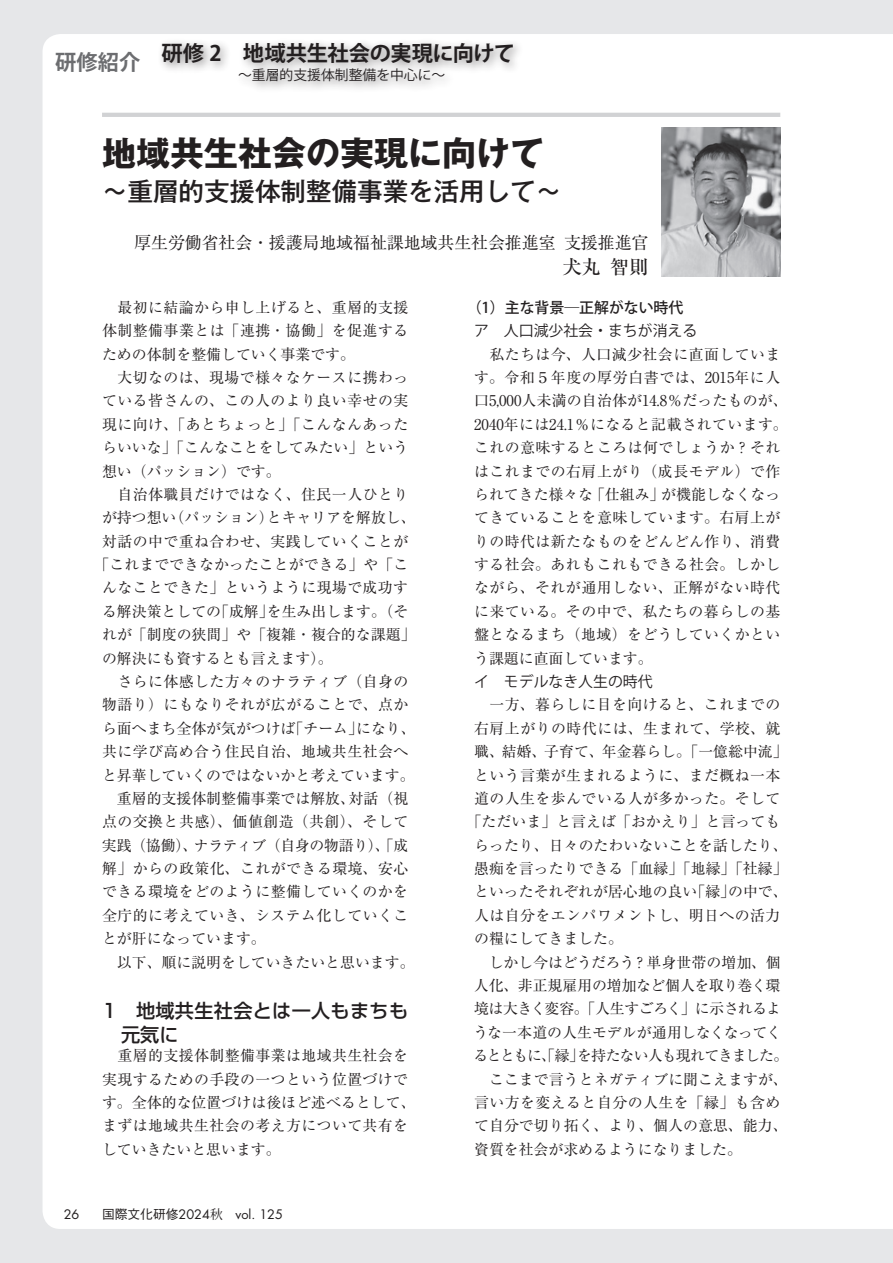
<style>
.page{position:relative;width:893px;height:1263px;background:#e6e7e9}
.page>*{position:absolute;margin:0;border:0;box-sizing:border-box;transform-origin:0 0}
.t1{font:700 34.05px "Gothic MB101 Pr 5";color:#231f20}
.t2{font:500 25.5px "Gothic MB101 Pr 5";color:#231f20}
.t3{font:700 21.3px "Koz Go Pro";letter-spacing:-.02em;color:#231f20}
.t4{font:700 21.3px "Koz Go Pro";color:#6c6d70}
.t5{font:500 19.2px/23.4px "Shin Go Pro";letter-spacing:.015em;color:#231f20}
.t6{font:500 19.2px "Ryumin Pr 5";color:#231f20}
.t7{font:16.95px "Ryumin Pr 5";letter-spacing:-.01em;color:#231f20}
.t8{font:14.85px/23.4px "Ryumin Pro";letter-spacing:.03em;color:#231f20}
.t9{font:14.85px "Ryumin Pro";color:#231f20}
.t10{font:14.85px "Ryumin Pro";letter-spacing:.005em;color:#231f20}
.t11{font:14.85px "Koz Go Pro";color:#231f20}
.t12{font:14.85px "Ryumin Pro";letter-spacing:-.065em;color:#231f20}
.t13{font:14.85px "Ryumin Pro";letter-spacing:-.025em;color:#231f20}
.t14{font:14.85px "Ryumin Pro";letter-spacing:-.035em;color:#231f20}
.t15{font:14.85px "Ryumin Pro";letter-spacing:-.015em;color:#231f20}
.t16{font:14.85px "Ryumin Pro";letter-spacing:-.005em;color:#231f20}
.t17{font:500 14.85px "Koz Go Pro";color:#231f20}
.t18{font:13.8px "Koz Go Pro";color:#231f20}
.t19{font:12.75px "Futura";color:#231f20}
.s1{font-family:"Gothic BBB Pro";font-weight:500}
.s2{font-family:"Koz Min Pro"}
</style>
<div class="page">
<div style="left:43px;top:34px;width:849px;height:1195px;background:#fff"></div>
<svg style="left:892px;top:34px;width:1px;height:1195px"></svg>
<hr style="left:102px;top:113px;width:678px;height:4px;background:#d1d2d4">
<img style="left:661px;top:128px;width:119px;height:148px">
<div style="left:156px;top:36px;width:368px;height:57px;background:#231f20;opacity:.5"></div>
<h3 class="t4" style="left:55px;top:48px;width:87px">研修紹介</h3>
<h3 class="t3" style="left:162px;top:40px;width:355px">研修 2 地域共生社会の実現に向けて</h3>
<p class="t18" style="left:238px;top:66px;width:209px">〜重層的支援体制整備を中心に〜</p>
<h1 class="t1" style="left:102px;top:125px;width:444px">地域共生社会の実現に向けて</h1>
<h2 class="t2" style="left:102px;top:170px;width:461px">～重層的支援体制整備事業を活用して～</h2>
<p class="t7" style="left:134px;top:229px;width:516px">厚生労働省社会・援護局地域福祉課地域共生社会推進室支援推進官</p>
<p class="t6" style="left:562px;top:252px;width:88px">犬丸智則</p>
<p class="t8" style="left:102px;top:295px;width:308px">　最初に結論から申し上げると、重層的支援</p>
<p class="t8" style="left:102px;top:318px;width:308px">体制整備事業とは「連携・協働」を促進する</p>
<p class="t9" style="left:102px;top:342px;width:254px">ための体制を整備していく事業です。</p>
<p class="t8" style="left:102px;top:365px;width:308px">　大切なのは、現場で様々なケースに携わっ</p>
<p class="t8" style="left:102px;top:388px;width:308px">ている皆さんの、この人のより良い幸せの実</p>
<p class="t8" style="left:102px;top:412px;width:308px">現に向け、「あとちょっと」「こんなんあった</p>
<p class="t10" style="left:102px;top:436px;width:308px">らいいな」「こんなことをしてみたい」という</p>
<p class="t9" style="left:102px;top:459px;width:180px">想い（パッション）です。</p>
<p class="t8" style="left:102px;top:482px;width:308px">　自治体職員だけではなく、住民一人ひとり</p>
<p class="t9" style="left:102px;top:506px;width:315px">が持つ想い（パッション）とキャリアを解放し、</p>
<p class="t8" style="left:102px;top:528px;width:308px">対話の中で重ね合わせ、実践していくことが</p>
<p class="t10" style="left:95px;top:553px;width:315px">「これまでできなかったことができる」や「こ</p>
<p class="t8" style="left:102px;top:575px;width:308px">んなことできた」というように現場で成功す</p>
<p class="t9" style="left:102px;top:600px;width:308px">る解決策としての「成解」を生み出します。（そ</p>
<p class="t10" style="left:102px;top:623px;width:315px">れが「制度の狭間」や「複雑・複合的な課題」</p>
<p class="t9" style="left:102px;top:646px;width:232px">の解決にも資するとも言えます）。</p>
<p class="t8" style="left:102px;top:669px;width:308px">　さらに体感した方々のナラティブ（自身の</p>
<p class="t8" style="left:102px;top:692px;width:308px">物語り）にもなりそれが広がることで、点か</p>
<p class="t9" style="left:102px;top:716px;width:315px">ら面へまち全体が気がつけば「チーム」になり、</p>
<p class="t8" style="left:102px;top:739px;width:308px">共に学び高め合う住民自治、地域共生社会へ</p>
<p class="t9" style="left:102px;top:763px;width:314px">と昇華していくのではないかと考えています。</p>
<p class="t9" style="left:102px;top:787px;width:308px">　重層的支援体制整備事業では解放、対話（視</p>
<p class="t8" style="left:102px;top:809px;width:308px">点の交換と共感）、価値創造（共創）、そして</p>
<p class="t13" style="left:102px;top:833px;width:308px">実践（協働）、ナラティブ（自身の物語り）、「成</p>
<p class="t8" style="left:102px;top:856px;width:308px">解」からの政策化、これができる環境、安心</p>
<p class="t8" style="left:102px;top:879px;width:308px">できる環境をどのように整備していくのかを</p>
<p class="t8" style="left:102px;top:902px;width:308px">全庁的に考えていき、システム化していくこ</p>
<p class="t9" style="left:102px;top:927px;width:165px">とが肝になっています。</p>
<p class="t9" style="left:102px;top:950px;width:314px">　以下、順に説明をしていきたいと思います。</p>
<p class="t5" style="left:121px;top:997px;width:288px;text-indent:-19px">1　地域共生社会とは一人もまちも元気に</p>
<p class="t8" style="left:102px;top:1043px;width:315px">　重層的支援体制整備事業は地域共生社会を実現するための手段の一つという位置づけです。全体的な位置づけは後ほど述べるとして、まずは地域共生社会の考え方について共有をしていきたいと思います。</p>
<p class="t19" style="left:64px;top:1205px;width:17px">26</p>
<p class="t19" style="left:102px;top:1205px;width:182px"><span class="s1">国際文化研修</span>2024<span class="s2">秋　</span>vol. 125</p>
<p class="t17" style="left:467px;top:298px;width:218px">（1）主な背景―正解がない時代</p>
<p class="t11" style="left:474px;top:321px;width:225px">ア　人口減少社会・まちが消える</p>
<p class="t8" style="left:474px;top:341px;width:315px">　私たちは今、人口減少社会に直面しています。令和５年度の厚労白書では、2015年に人口5,000人未満の自治体が14.8％だったものが、<br>2040年には24.1％になると記載されています。これの意味するところは何でしょうか？それはこれまでの右肩上がり（成長モデル）で作られてきた様々な「仕組み」が機能しなくなってきていることを意味しています。右肩上がりの時代は新たなものをどんどん作り、消費する社会。あれもこれもできる社会。しかしながら、それが通用しない、正解がない時代に来ている。その中で、私たちの暮らしの基盤となるまち（地域）をどうしていくかという課題に直面しています。</p>
<p class="t11" style="left:474px;top:672px;width:180px">イ　モデルなき人生の時代</p>
<p class="t8" style="left:474px;top:692px;width:308px">　一方、暮らしに目を向けると、これまでの</p>
<p class="t8" style="left:474px;top:715px;width:308px">右肩上がりの時代には、生まれて、学校、就</p>
<p class="t9" style="left:474px;top:740px;width:315px">職、結婚、子育て、年金暮らし。「一億総中流」</p>
<p class="t8" style="left:474px;top:762px;width:308px">という言葉が生まれるように、まだ概ね一本</p>
<p class="t8" style="left:474px;top:786px;width:308px">道の人生を歩んでいる人が多かった。そして</p>
<p class="t10" style="left:467px;top:810px;width:315px">「ただいま」と言えば「おかえり」と言っても</p>
<p class="t10" style="left:474px;top:833px;width:315px">らったり、日々のたわいないことを話したり、</p>
<p class="t10" style="left:474px;top:857px;width:315px">愚痴を言ったりできる「血縁」「地縁」「社縁」</p>
<p class="t9" style="left:474px;top:880px;width:315px">といったそれぞれが居心地の良い「縁」の中で、</p>
<p class="t8" style="left:474px;top:902px;width:308px">人は自分をエンパワメントし、明日への活力</p>
<p class="t9" style="left:474px;top:927px;width:150px">の糧にしてきました。</p>
<p class="t9" style="left:474px;top:950px;width:308px">　しかし今はどうだろう？単身世帯の増加、個</p>
<p class="t15" style="left:474px;top:974px;width:308px">人化、非正規雇用の増加など個人を取り巻く環</p>
<p class="t14" style="left:474px;top:997px;width:308px">境は大きく変容。「人生すごろく」に示されるよ</p>
<p class="t16" style="left:473px;top:1020px;width:310px">うな一本道の人生モデルが通用しなくなってく</p>
<p class="t12" style="left:474px;top:1044px;width:316px">るとともに、「縁」を持たない人も現れてきました。</p>
<p class="t10" style="left:474px;top:1067px;width:315px">　ここまで言うとネガティブに聞こえますが、</p>
<p class="t8" style="left:474px;top:1089px;width:308px">言い方を変えると自分の人生を「縁」も含め</p>
<p class="t10" style="left:474px;top:1114px;width:315px">て自分で切り拓く、より、個人の意思、能力、</p>
<p class="t9" style="left:474px;top:1137px;width:269px">資質を社会が求めるようになりました。</p>
</div>
